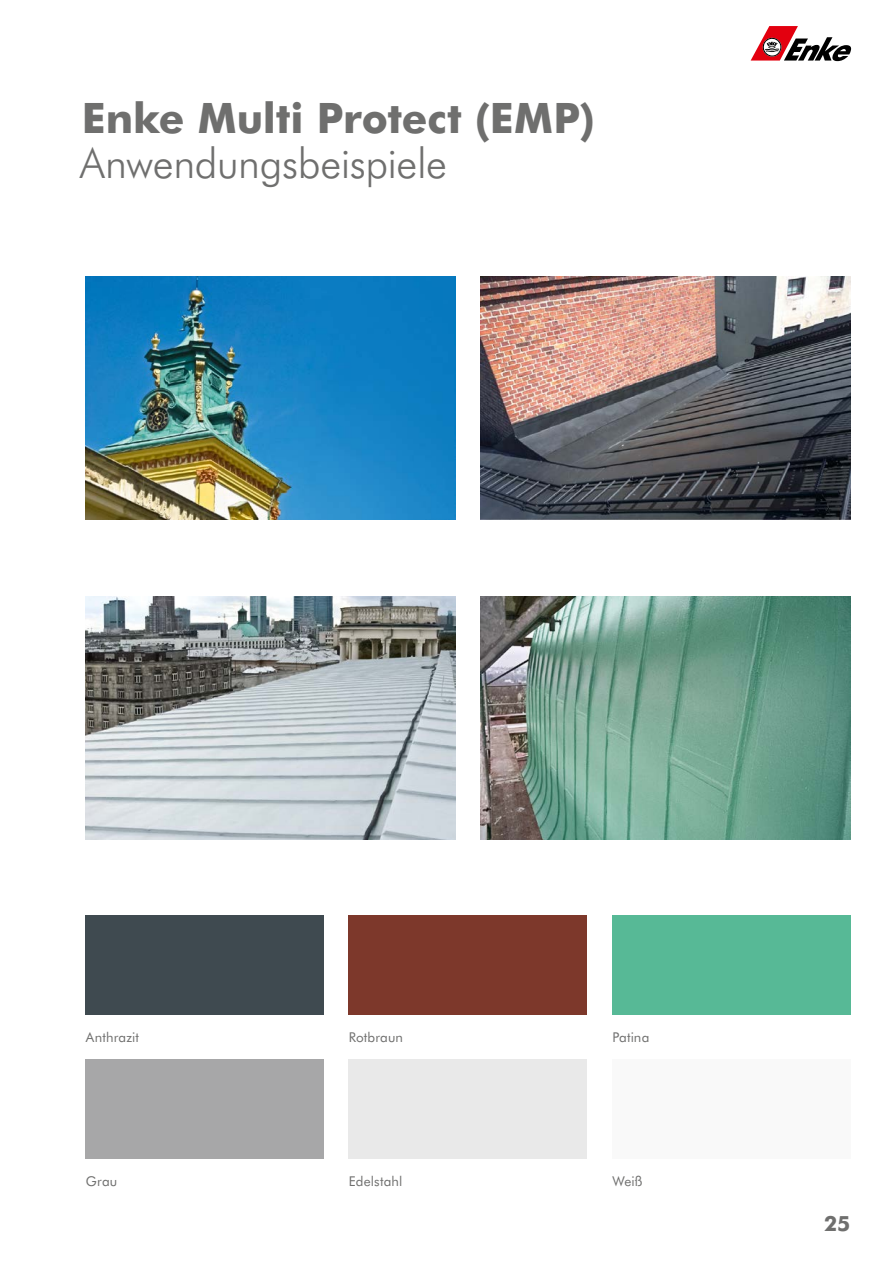
<style>
.page{position:relative;width:893px;height:1263px;background:#fff}
.page>*{position:absolute;margin:0;border:0;box-sizing:border-box;transform-origin:0 0}
.t1{font:700 42px "Futura BT";letter-spacing:-.005em;color:#6f6f6e}
.t2{font:300 42px "Futura BT";letter-spacing:-.01em;color:#6f6f6e}
.t3{font:700 21px "Futura BT";color:#6f6f6e}
.t4{font:13.5px "Futura BT";letter-spacing:.01em;color:#6f6f6e}
</style>
<div class="page">
<svg style="left:751px;top:26px;width:101px;height:35px"></svg>
<img style="left:480px;top:277px;width:370px;height:242px">
<img style="left:85px;top:277px;width:370px;height:243px">
<img style="left:480px;top:596px;width:370px;height:243px">
<img style="left:85px;top:596px;width:370px;height:243px">
<div style="left:85px;top:916px;width:238px;height:99px;background:#3f4a50"></div>
<div style="left:349px;top:916px;width:238px;height:99px;background:#7d382b"></div>
<div style="left:612px;top:916px;width:238px;height:99px;background:#57b996"></div>
<div style="left:85px;top:1060px;width:238px;height:99px;background:#a7a7a8"></div>
<div style="left:349px;top:1060px;width:238px;height:99px;background:#e9e9e9"></div>
<div style="left:612px;top:1060px;width:238px;height:99px;background:#f9f9f9"></div>
<h1 class="t1" style="left:82px;top:92px;width:514px">Enke Multi Protect (EMP)</h1>
<h1 class="t2" style="left:80px;top:137px;width:369px">Anwendungsbeispiele</h1>
<p class="t4" style="left:86px;top:1029px;width:55px">Anthrazit</p>
<p class="t4" style="left:349px;top:1029px;width:56px">Rotbraun</p>
<p class="t4" style="left:612px;top:1029px;width:39px">Patina</p>
<p class="t4" style="left:86px;top:1173px;width:33px">Grau</p>
<p class="t4" style="left:349px;top:1173px;width:55px">Edelstahl</p>
<p class="t4" style="left:612px;top:1173px;width:32px">Weiß</p>
<h2 class="t3" style="left:824px;top:1210px;width:28px">25</h2>
</div>
